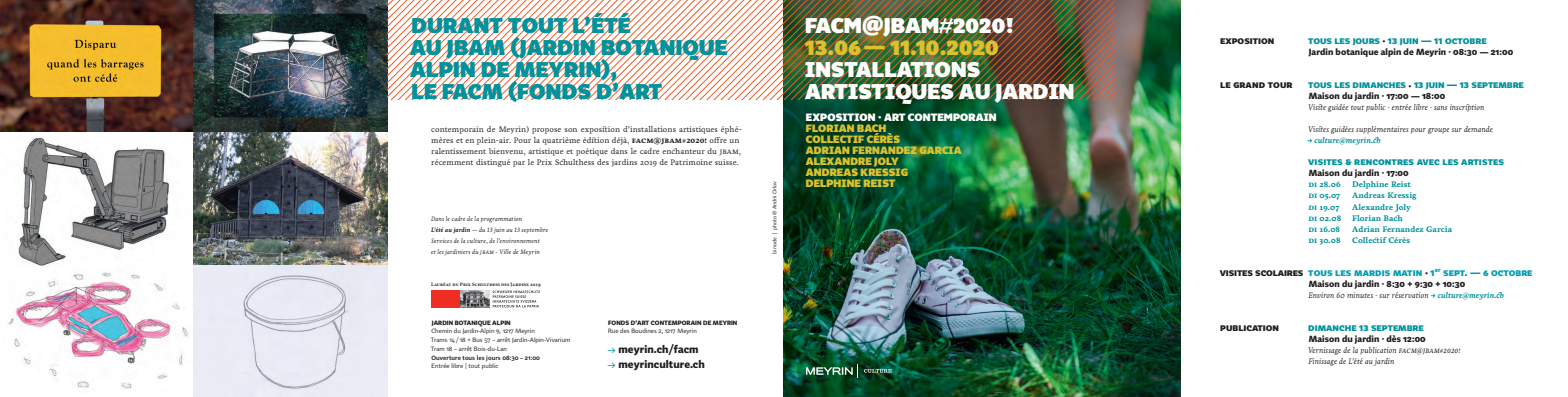
<style>
.page{position:relative;width:1568px;height:397px;background:#fff}
.page>*{position:absolute;margin:0;border:0;box-sizing:border-box;transform-origin:0 0}
.t1{font:500 21px/22.1px "Tabac Sans";letter-spacing:.015em;color:#01929c}
.t2{font:500 21px/22.1px "Tabac Sans";letter-spacing:.01em;color:#fff}
.t3{font:500 21px "Tabac Sans";letter-spacing:.01em;color:#ddc12c}
.t4{font:700 10.5px "Tabac Sans";color:#01929c}
.t5{font:500 10.5px/11px "Tabac Sans";letter-spacing:.01em;color:#ddc12c}
.t6{font:700 10.5px "Tabac Sans";color:#231f20}
.t7{font:700 10.5px "Tabac Sans";color:#009eb3}
.t8{font:500 10.5px "Tabac Sans";letter-spacing:.01em;color:#fff}
.t9{font:700 8.75px "Tabac Sans";letter-spacing:.01em;color:#231f20}
.t10{font:8.22px/11px "Livory";letter-spacing:.01em;color:#231f20}
.t11{font:italic 8.22px/11px "Livory";color:#231f20}
.t12{font:700 8.22px "Livory";color:#01929c}
.t13{font:italic 700 8.22px "Livory";color:#01929c}
.t14{font:italic 6.48px/11px "Livory";letter-spacing:.015em;color:#231f20}
.t15{font:6.12px/8.8px "Tabac Sans";letter-spacing:.01em;color:#231f20}
.t16{font:700 6.12px "Tabac Sans";letter-spacing:.01em;color:#231f20}
.t17{font:300 6.12px "Tabac Sans";letter-spacing:.01em;color:#231f20}
.t18{font:5.25px "Tabac Sans";color:#231f20}
.t19{font:700 5.16px "Minion Pro";color:#231f20}
.s1{font-weight:700}
.s2{font-weight:400;color:#01929c}
.s3{color:#231f20}
.s4{font-weight:700;color:#01929c}
</style>
<div class="page">
<img style="left:0;top:0;width:387px;height:397px">
<img style="left:784px;top:0;width:397px;height:397px">
<img style="left:387px;top:0;width:727px;height:99px">
<div style="left:431px;top:290px;width:29px;height:18px;background:#ee2e22"></div>
<img style="left:460px;top:290px;width:30px;height:18px">
<svg style="left:492px;top:290px;width:48px;height:17px"></svg>
<h1 class="t1" style="left:410px;top:14px;width:319px">DURANT TOUT L’ÉTÉ<br>AU JBAM (JARDIN BOTANIQUE<br>ALPIN DE MEYRIN),<br>LE FACM (FONDS D’ART</h1>
<h1 class="t2" style="left:805px;top:14px;width:211px">FACM@JBAM#2020!</h1>
<h1 class="t3" style="left:805px;top:34px;width:195px">13.06— 11.10.2020</h1>
<h1 class="t2" style="left:805px;top:59px;width:271px">INSTALLATIONS<br>ARTISTIQUES AU JARDIN</h1>
<p class="t8" style="left:806px;top:111px;width:192px">EXPOSITION · ART CONTEMPORAIN</p>
<p class="t5" style="left:806px;top:123px;width:157px">FLORIAN BACH<br>COLLECTIF CÉRÈS<br>ADRIAN FERNANDEZ GARCIA<br>ALEXANDRE JOLY<br>ANDREAS KRESSIG<br>DELPHINE REIST</p>
<p class="t10" style="left:431px;top:124px;width:312px">contemporain de Meyrin) propose son exposition d’installations artistiques éphé&shy;mères et en plein-air. Pour la quatrième édition déjà, <span class="s1">facm@jbam#2020!</span> offre un ralentissement bienvenu, artistique et poétique dans le cadre enchanteur du jbam, récemment distingué par le Prix Schulthess des jardins 2019 de Patrimoine suisse.</p>
<p class="t18" style="left:771px;top:254px;width:74px;rotate:-90deg">binocle | photo © Andrii Orlov</p>
<p class="t14" style="left:431px;top:213px;width:119px">Dans le cadre de la programmation<br><span class="s1">L’été au jardin</span> — du 13 juin au 13 septembre Services de la culture, de l’environnement<br>et les jardiniers du jbam - Ville de Meyrin</p>
<p class="t19" style="left:431px;top:280px;width:111px">Lauréat du Prix Schulthess des Jardins 2019</p>
<p class="t16" style="left:432px;top:319px;width:80px">JARDIN BOTANIQUE ALPIN</p>
<p class="t15" style="left:431px;top:327px;width:141px">Chemin du Jardin-Alpin 9, 1217 Meyrin<br>Trams 14 / 18 + Bus 57 – arrêt Jardin-Alpin-Vivarium<br>Tram 18 – arrêt Bois-du-Lan</p>
<p class="t17" style="left:431px;top:354px;width:110px">Ouverture tous les jours 08:30 – 21:00</p>
<p class="t15" style="left:432px;top:362px;width:68px">Entrée libre | tout public</p>
<p class="t16" style="left:608px;top:319px;width:131px">FONDS D’ART CONTEMPORAIN DE MEYRIN</p>
<p class="t15" style="left:608px;top:327px;width:90px">Rue des Boudines 2, 1217 Meyrin</p>
<p class="t6" style="left:607px;top:358px;width:99px"><span class="s2">→</span> meyrinculture.ch</p>
<p class="t6" style="left:607px;top:342px;width:93px"><span class="s2">→</span> meyrin.ch/facm</p>
<p class="t6" style="left:1220px;top:34px;width:56px">exposition</p>
<p class="t4" style="left:1308px;top:34px;width:180px">tous les jours <span class="s3">·</span> 13 juin — 11 octobre</p>
<p class="t9" style="left:1308px;top:47px;width:206px">Jardin botanique alpin de Meyrin · 08:30 — 21:00</p>
<p class="t6" style="left:1220px;top:78px;width:74px">le grand tour</p>
<p class="t4" style="left:1308px;top:78px;width:217px">tous les dimanches <span class="s3">·</span> 13 juin — 13 septembre</p>
<p class="t9" style="left:1308px;top:91px;width:138px">Maison du jardin · 17:00 — 18:00</p>
<p class="t11" style="left:1308px;top:102px;width:178px">Visite guidée tout public · entrée libre · sans inscription</p>
<p class="t11" style="left:1308px;top:124px;width:187px">Visites guidées supplémentaires pour groupe sur demande</p>
<p class="t13" style="left:1307px;top:136px;width:75px">→ culture@meyrin.ch</p>
<p class="t4" style="left:1308px;top:155px;width:197px">visites &amp; rencontres avec les artistes</p>
<p class="t9" style="left:1308px;top:168px;width:101px">Maison du jardin · 17:00</p>
<p class="t12" style="left:1308px;top:180px;width:34px">di 28.06</p>
<p class="t12" style="left:1352px;top:180px;width:60px">Delphine Reist</p>
<p class="t12" style="left:1308px;top:191px;width:33px">di 05.07</p>
<p class="t12" style="left:1352px;top:191px;width:66px">Andreas Kressig</p>
<p class="t12" style="left:1308px;top:202px;width:33px">di 19.07</p>
<p class="t12" style="left:1352px;top:202px;width:60px">Alexandre Joly</p>
<p class="t12" style="left:1308px;top:213px;width:34px">di 02.08</p>
<p class="t12" style="left:1352px;top:213px;width:52px">Florian Bach</p>
<p class="t12" style="left:1308px;top:224px;width:33px">di 16.08</p>
<p class="t12" style="left:1352px;top:224px;width:102px">Adrian Fernandez Garcia</p>
<p class="t12" style="left:1308px;top:235px;width:34px">di 30.08</p>
<p class="t12" style="left:1352px;top:235px;width:59px">Collectif Cérès</p>
<p class="t7" style="left:1219px;top:265px;width:314px"><span class="s3">visites scolaires</span> tous les mardis matin <span class="s3">·</span> 1<sup>er</sup> sept. — 6 octobre</p>
<p class="t9" style="left:1308px;top:278px;width:158px">Maison du jardin · 8:30 + 9:30 + 10:30</p>
<p class="t11" style="left:1308px;top:289px;width:197px">Environ 60 minutes · sur réservation <span class="s4">→ culture@meyrin.ch</span></p>
<p class="t6" style="left:1220px;top:320px;width:60px">publication</p>
<p class="t4" style="left:1308px;top:320px;width:117px">dimanche 13 septembre</p>
<p class="t9" style="left:1308px;top:333px;width:119px">Maison du jardin · dès 12:00</p>
<p class="t11" style="left:1308px;top:344px;width:154px">Vernissage de la publication facm@jbam#2020!<br>Finissage de L’été au jardin</p>
</div>
